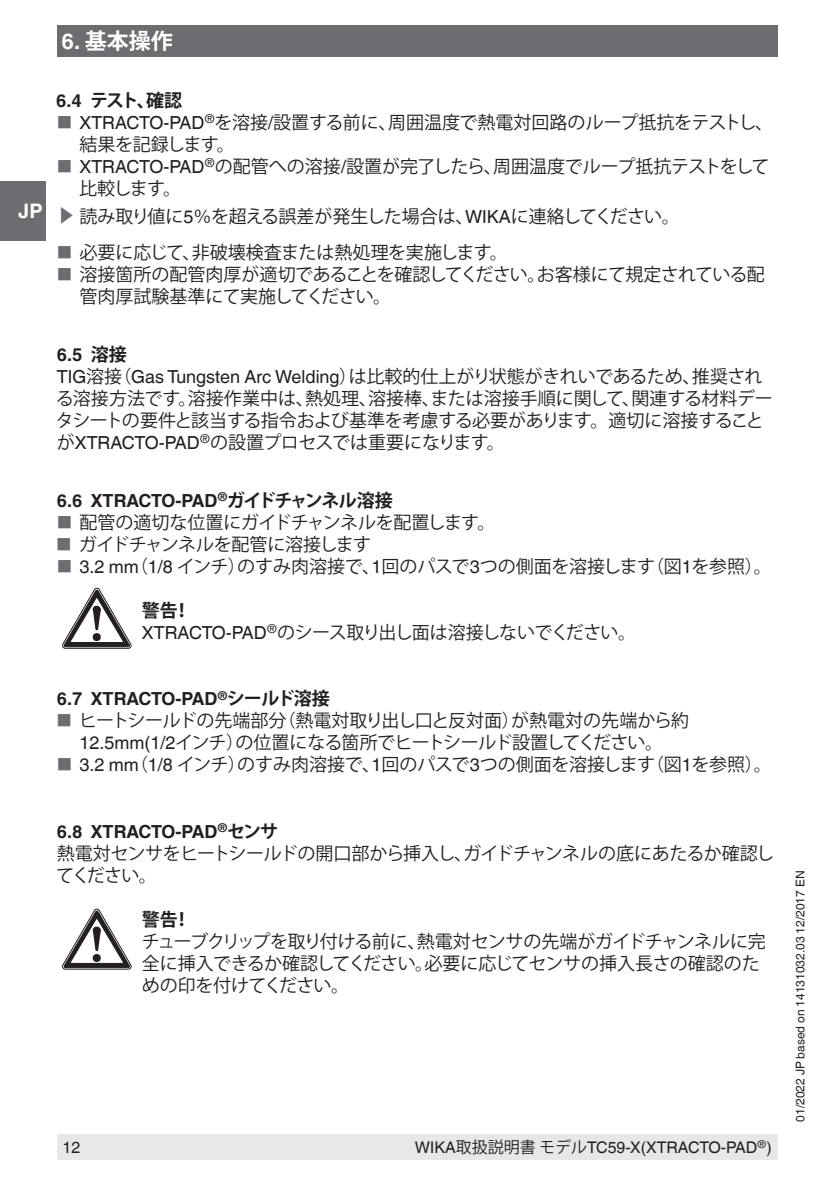
<style>
.page{position:relative;width:840px;height:1191px;background:#fff}
.page>*{position:absolute;margin:0;border:0;box-sizing:border-box;transform-origin:0 0}
.t1{font:700 22px "Koz Go Pro";color:#fff}
.t2{font:700 20px "Helvetica World";color:#fff}
.t3{font:18px/22px "Koz Go Pro";letter-spacing:-.02em;color:#231f20}
.t4{font:18px/22px "Koz Go Pro";color:#231f20}
.t5{font:700 18px "Helvetica World";letter-spacing:-.01em;color:#231f20}
.t6{font:18px/22px "Koz Go Pro";letter-spacing:-.05em;color:#231f20}
.t7{font:700 18px "Koz Go Pro";letter-spacing:-.05em;color:#231f20}
.t8{font:16px "Helvetica World";color:#231f20}
.t9{font:12px "Helvetica World";color:#231f20}
.s1{font-family:"Helvetica World"}
.s2{font-size:15.4px;color:#6c6d70}
.s3{font-size:17.6px;color:#6c6d70}
.s4{font-family:"Koz Go Pro"}
.s5{font-weight:700}
</style>
<div class="page">
<div style="left:57px;top:26px;width:720px;height:31px;background:#6c6d70"></div>
<div style="left:0;top:181px;width:45px;height:60px;background:#6c6d70"></div>
<div style="left:57px;top:1134px;width:720px;height:25px;background:#e6e7e9"></div>
<svg style="left:62px;top:588px;width:69px;height:60px"></svg>
<svg style="left:62px;top:909px;width:69px;height:60px"></svg>
<p class="t1" style="left:61px;top:27px;width:113px"><span class="s1">6.</span> 基本操作</p>
<p class="t2" style="left:18px;top:200px;width:26px">JP</p>
<p class="t7" style="left:56px;top:89px;width:127px"><span class="s1">6.4</span> テスト、確認</p>
<p class="t4" style="left:79px;top:112px;width:695px;text-indent:-23px"><span class="s2">■</span> <span class="s1">XTRACTO-PAD</span><sup>®</sup>を溶接<span class="s1">/</span>設置する前に、周囲温度で熱電対回路のループ抵抗をテストし、結果を記録します。</p>
<p class="t4" style="left:79px;top:156px;width:691px;text-indent:-22px"><span class="s2">■</span> <span class="s1">XTRACTO-PAD</span><sup>®</sup>の配管への溶接<span class="s1">/</span>設置が完了したら、周囲温度でループ抵抗テストをして比較します。</p>
<p class="t3" style="left:57px;top:206px;width:624px"><span class="s3">▶</span> 読み取り値に<span class="s1">5</span>％を超える誤差が発生した場合は、<span class="s1">WIKA</span>に連絡してください。</p>
<p class="t4" style="left:57px;top:242px;width:452px"><span class="s2">■</span> 必要に応じて、非破壊検査または熱処理を実施します。</p>
<p class="t3" style="left:79px;top:264px;width:686px;text-indent:-23px"><span class="s2">■</span> 溶接箇所の配管肉厚が適切であることを確認してください。お客様にて規定されている配管肉厚試験基準にて実施してください。</p>
<p class="t5" style="left:57px;top:344px;width:72px">6.5 <span class="s4">溶接</span></p>
<p class="t4" style="left:56px;top:366px;width:718px"><span class="s1">TIG</span>溶接（<span class="s1">Gas Tungsten Arc Welding</span>）は比較的仕上がり状態がきれいであるため、推奨される溶接方法です。溶接作業中は、熱処理、溶接棒、または溶接手順に関して、関連する材料データシートの要件と該当する指令および基準を考慮する必要があります。適切に溶接することが<span class="s1">XTRACTO-PAD</span><sup>®</sup>の設置プロセスでは重要になります。</p>
<p class="t5" style="left:57px;top:490px;width:337px">6.6 XTRACTO-PAD<sup>®</sup><span class="s4">ガイドチャンネル溶接</span></p>
<p class="t3" style="left:57px;top:512px;width:440px"><span class="s2">■</span> 配管の適切な位置にガイドチャンネルを配置します。</p>
<p class="t3" style="left:56px;top:534px;width:316px"><span class="s2">■</span> ガイドチャンネルを配管に溶接します</p>
<p class="t3" style="left:57px;top:556px;width:716px"><span class="s2">■</span> <span class="s1">3.2 mm</span>（<span class="s1">1/8</span> インチ）のすみ肉溶接で、<span class="s1">1</span>回のパスで<span class="s1">3</span>つの側面を溶接します（図<span class="s1">1</span>を参照）。</p>
<p class="t6" style="left:142px;top:600px;width:495px"><span class="s5">警告！<br></span><span class="s1">XTRACTO-PAD</span><sup>®</sup>のシース取り出し面は溶接しないでください。</p>
<p class="t5" style="left:57px;top:688px;width:274px">6.7 XTRACTO-PAD<sup>®</sup><span class="s4">シールド溶接</span></p>
<p class="t3" style="left:57px;top:710px;width:633px;text-align:center"><span class="s2">■</span> ヒートシールドの先端部分（熱電対取り出し口と反対面）が熱電対の先端から約<br><span class="s1">12.5mm(1/2</span>インチ）の位置になる箇所でヒートシールド設置してください。</p>
<p class="t3" style="left:57px;top:754px;width:716px"><span class="s2">■</span> <span class="s1">3.2 mm</span>（<span class="s1">1/8</span> インチ）のすみ肉溶接で、<span class="s1">1</span>回のパスで<span class="s1">3</span>つの側面を溶接します（図<span class="s1">1</span>を参照）。</p>
<p class="t5" style="left:57px;top:820px;width:223px">6.8 XTRACTO-PAD<sup>®</sup><span class="s4">センサ</span></p>
<p class="t3" style="left:56px;top:842px;width:719px">熱電対センサをヒートシールドの開口部から挿入し、ガイドチャンネルの底にあたるか確認してください。</p>
<p class="t7" style="left:142px;top:907px;width:50px">警告！</p>
<p class="t3" style="left:142px;top:930px;width:625px">チューブクリップを取り付ける前に、熱電対センサの先端がガイドチャンネルに完全に挿入できるか確認してください。必要に応じてセンサの挿入長さの確認のための印を付けてください。</p>
<p class="t8" style="left:62px;top:1137px;width:19px">12</p>
<p class="t8" style="left:415px;top:1137px;width:358px">WIKA<span class="s4">取扱説明書モデル</span>TC59-X(XTRACTO-PAD<sup>®</sup>)</p>
<p class="t9" style="left:792px;top:1121px;width:253px;rotate:-90deg">01/2022 JP based on 14131032.03 12/2017 EN</p>
</div>
